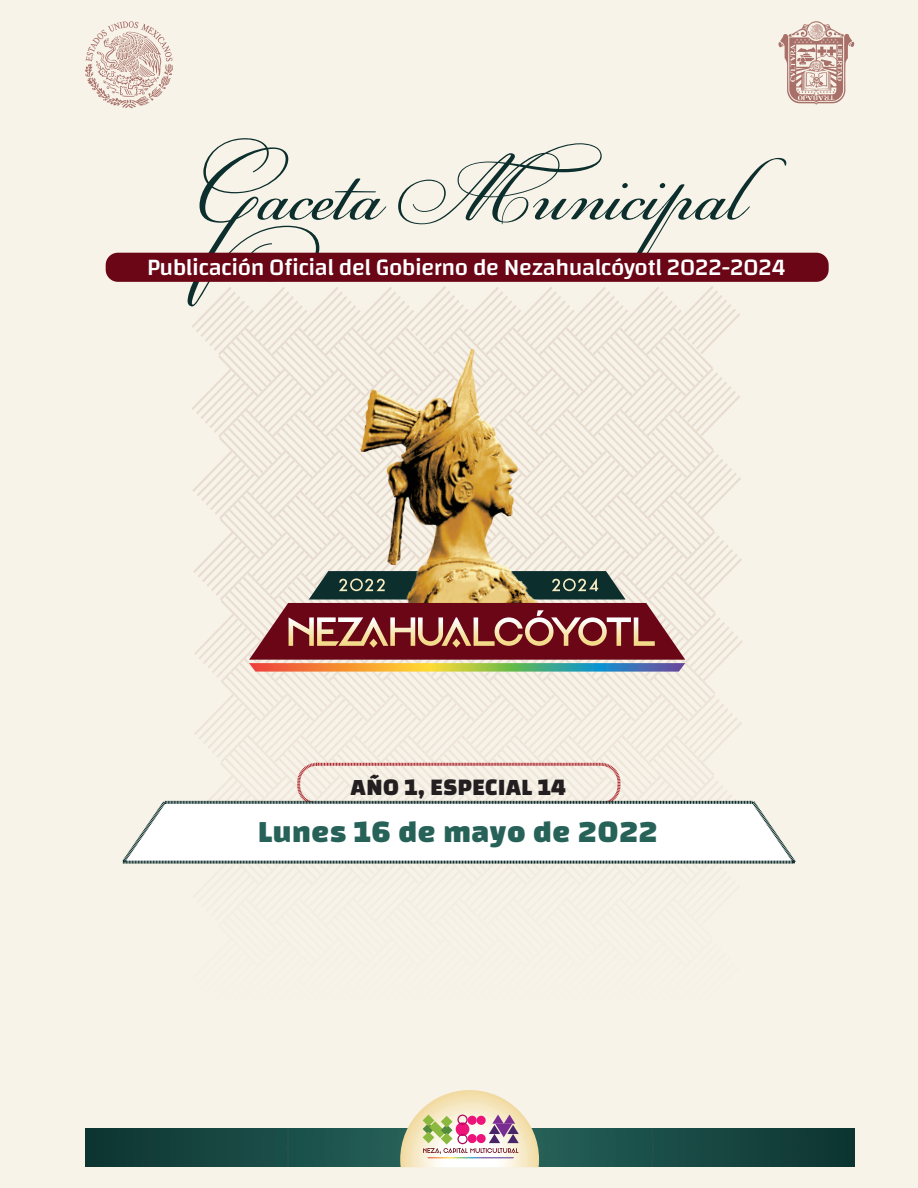
<style>
.page{position:relative;width:918px;height:1188px;background:#f7f3e8}
.page>*{position:absolute;margin:0;border:0;box-sizing:border-box;transform-origin:0 0}
.t1{font:103.8px "PF Champion Script Pro";color:#0c2e2c}
.t2{font:800 31.5px "Changa";letter-spacing:.02em;color:#276259}
.t3{font:800 24px "Changa";letter-spacing:.02em;color:#231f20}
.t4{font:500 23.7px "Changa";letter-spacing:-.02em;color:#fff}
</style>
<div class="page">
<svg style="left:85px;top:1128px;width:769px;height:39px;background:#184943"></svg>
<svg style="left:400px;top:1090px;width:139px;height:77px"></svg>
<svg style="left:192px;top:286px;width:551px;height:476px"></svg>
<svg style="left:85px;top:21px;width:88px;height:87px"></svg>
<svg style="left:778px;top:21px;width:76px;height:84px"></svg>
<div style="left:106px;top:253px;width:723px;height:29px;background:#6a0616;border-radius:12px"></div>
<img style="left:343px;top:336px;width:216px;height:235px">
<svg style="left:249px;top:571px;width:436px;height:101px;background:#96695e"></svg>
<svg style="left:122px;top:762px;width:674px;height:102px"></svg>
<h1 class="t1" style="left:192px;top:123px;width:553px">Gaceta Municipal</h1>
<p class="t4" style="left:147px;top:253px;width:640px">Publicación Oficial del Gobierno de Nezahualcóyotl 2022-2024</p>
<p class="t3" style="left:351px;top:773px;width:217px">AÑO 1, ESPECIAL 14</p>
<h2 class="t2" style="left:258px;top:813px;width:401px">Lunes 16 de mayo de 2022</h2>
</div>
